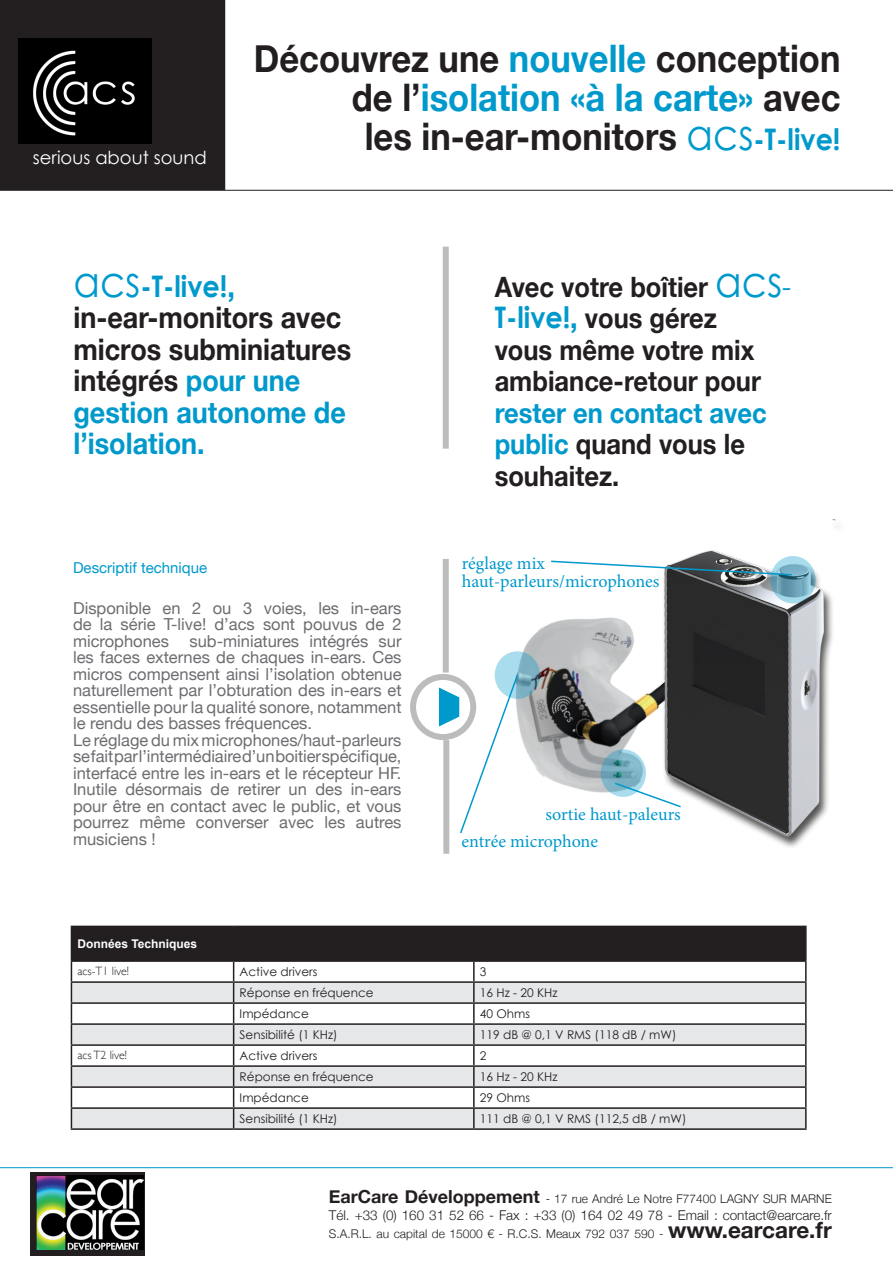
<style>
.page{position:relative;width:893px;height:1263px;background:#fff}
.page>*{position:absolute;margin:0;border:0;box-sizing:border-box;transform-origin:0 0}
.t1{font:700 37.95px/39px "Helvetica Neue";color:#231f20;text-align:right;scale:.91 1}
.t2{font:700 29.7px/31.5px "Helvetica Neue";color:#231f20;scale:.91 1}
.t3{font:700 29.7px "Century Gothic";color:#09c;scale:.91 1}
.t4{font:700 28.05px/31.5px "Helvetica Neue";color:#231f20;scale:.91 1}
.t5{font:18px "Minion Pro";color:#09c}
.t6{font:18px "Century Gothic";color:#fff}
.t7{font:16.5px/16.5px "Helvetica Neue";color:#6c6d70;text-align:justify}
.t8{font:15px "Helvetica Neue";color:#09c}
.t9{font:300 13.5px "Helvetica Neue";color:#231f20}
.t10{font:12px "Century Gothic";color:#231f20}
.t11{font:300 12px "Helvetica Neue";color:#231f20}
.t12{font:300 12px "Gill Sans";color:#231f20}
.t13{font:700 12px "Arial";color:#fff}
.s1{color:#09c}
.s2{font-family:"Century Gothic";font-weight:400;font-size:42.9px;color:#09c}
.s3{font-family:"Century Gothic";font-size:29.7px;color:#09c}
.s4{font-weight:400;font-size:42.9px}
.s5{font-family:"Helvetica Neue"}
.s6{font-family:"Century Gothic";font-weight:400;font-size:29.7px;color:#09c}
.s7{font-size:29.7px;color:#09c}
.s8{font-weight:700;font-size:18px}
.s9{font-weight:700;font-size:22.5px}
</style>
<div class="page">
<div style="left:0;top:0;width:225px;height:190px;background:#231f20"></div>
<hr style="left:0;top:190px;width:893px;height:1px;background:#231f20">
<hr style="left:0;top:1167px;width:893px;height:1px;background:#09c">
<div style="left:443px;top:247px;width:6px;height:202px;background:#bdbcbc"></div>
<div style="left:443px;top:559px;width:6px;height:113px;background:#bdbcbc"></div>
<div style="left:410px;top:674px;width:66px;height:66px;border:6px solid #231f20;border-radius:50%"></div>
<div style="left:443px;top:740px;width:6px;height:114px;background:#bdbcbc"></div>
<div style="left:30px;top:1172px;width:115px;height:84px;background:#231f20"></div>
<img style="left:36px;top:1175px;width:108px;height:75px">
<hr style="left:71px;top:1128px;width:163px;height:2px;background:#231f20">
<hr style="left:234px;top:1128px;width:240px;height:2px;background:#231f20">
<hr style="left:474px;top:1128px;width:333px;height:2px;background:#231f20">
<svg style="left:71px;top:926px;width:736px;height:202px"></svg>
<hr style="left:474px;top:1065px;width:333px;height:2px;background:#231f20">
<img style="left:494px;top:617px;width:154px;height:177px">
<img style="left:648px;top:520px;width:188px;height:327px">
<svg style="left:495px;top:652px;width:44px;height:46px"></svg>
<div style="left:495px;top:651px;width:45px;height:48px;border:2px solid #09c;border-radius:50%"></div>
<svg style="left:438px;top:673px;width:81px;height:162px"></svg>
<svg style="left:601px;top:750px;width:44px;height:46px"></svg>
<div style="left:601px;top:749px;width:45px;height:48px;border:2px solid #09c;border-radius:50%"></div>
<svg style="left:613px;top:781px;width:69px;height:28px"></svg>
<svg style="left:551px;top:560px;width:230px;height:16px"></svg>
<svg style="left:771px;top:557px;width:44px;height:46px"></svg>
<div style="left:770px;top:556px;width:46px;height:47px;border:2px solid #09c;border-radius:50%"></div>
<img style="left:18px;top:38px;width:133px;height:106px">
<p class="t6" style="left:33px;top:145px;width:175px">serious about sound</p>
<p class="t1" style="left:254px;top:40px;width:646px">Découvrez une <span class="s1">nouvelle</span> conception de l’<span class="s1">isolation «à la carte»</span> avec</p>
<p class="t1" style="left:365px;top:118px;width:524px">les in-ear-monitors <span class="s2">acs</span><span class="s3">-T-live!</span></p>
<p class="t3" style="left:73px;top:263px;width:179px"><span class="s4">acs</span>-T-live!<span class="s5">,</span></p>
<p class="t2" style="left:73px;top:303px;width:307px">in-ear-monitors avec micros subminiatures intégrés <span class="s1">pour une gestion autonome de l’isolation.</span></p>
<p class="t8" style="left:73px;top:557px;width:136px">Descriptif technique</p>
<p class="t7" style="left:73px;top:600px;width:330px">Disponible en 2 ou 3 voies, les in-ears de la série T-live! d’acs sont pouvus de 2 microphones sub-miniatures intégrés sur les faces externes de chaques in-ears. Ces micros compensent ainsi l’isolation obtenue naturellement par l’obturation des in-ears et essentielle pour la qualité sonore, notamment le rendu des basses fréquences.</p>
<p class="t7" style="left:73px;top:732px;width:330px">Le réglage du mix microphones/haut-parleurs se fait par l’intermédiaire d’un boitier spécifique, interfacé entre les in-ears et le récepteur HF.<br>Inutile désormais de retirer un des in-ears pour être en contact avec le public, et vous pourrez même converser avec les autres musiciens !</p>
<p class="t4" style="left:495px;top:272px;width:327px">Avec votre boîtier <span class="s2">acs</span><span class="s6">-<br></span><span class="s3">T-live!</span><span class="s7">,</span> vous gérez<br>vous même votre mix ambiance-retour pour <span class="s1">rester en contact avec public</span> quand vous le souhaitez.</p>
<p class="t5" style="left:462px;top:551px;width:85px">réglage mix</p>
<p class="t5" style="left:462px;top:569px;width:199px">haut-parleurs/microphones</p>
<p class="t5" style="left:545px;top:803px;width:137px">sortie haut-paleurs</p>
<p class="t5" style="left:462px;top:829px;width:138px">entrée microphone</p>
<p class="t13" style="left:77px;top:936px;width:121px">Données Techniques</p>
<p class="t12" style="left:77px;top:962px;width:53px">acs-T1 live!</p>
<p class="t10" style="left:240px;top:963px;width:79px">Active drivers</p>
<p class="t10" style="left:480px;top:963px;width:8px">3</p>
<p class="t10" style="left:240px;top:984px;width:136px">Réponse en fréquence</p>
<p class="t10" style="left:480px;top:984px;width:79px">16 Hz - 20 KHz</p>
<p class="t10" style="left:240px;top:1005px;width:71px">Impédance</p>
<p class="t10" style="left:480px;top:1005px;width:52px">40 Ohms</p>
<p class="t10" style="left:240px;top:1026px;width:99px">Sensibilité (1 KHz)</p>
<p class="t10" style="left:480px;top:1026px;width:198px">119 dB @ 0,1 V RMS (118 dB / mW)</p>
<p class="t12" style="left:77px;top:1046px;width:51px">acs T2 live!</p>
<p class="t10" style="left:240px;top:1047px;width:79px">Active drivers</p>
<p class="t10" style="left:480px;top:1047px;width:8px">2</p>
<p class="t10" style="left:240px;top:1068px;width:136px">Réponse en fréquence</p>
<p class="t10" style="left:480px;top:1068px;width:79px">16 Hz - 20 KHz</p>
<p class="t10" style="left:240px;top:1089px;width:71px">Impédance</p>
<p class="t10" style="left:480px;top:1089px;width:52px">29 Ohms</p>
<p class="t10" style="left:240px;top:1110px;width:99px">Sensibilité (1 KHz)</p>
<p class="t10" style="left:480px;top:1110px;width:208px">111 dB @ 0,1 V RMS (112,5 dB / mW)</p>
<p class="t11" style="left:329px;top:1189px;width:504px"><span class="s8">EarCare Développement</span> - 17 rue André Le Notre F77400 LAGNY SUR MARNE</p>
<p class="t9" style="left:329px;top:1204px;width:504px">Tél. +33 (0) 160 31 52 66 - Fax : +33 (0) 164 02 49 78 - Email : contact@earcare.fr</p>
<p class="t11" style="left:329px;top:1224px;width:504px">S.A.R.L. au capital de 15000 € - R.C.S. Meaux 792 037 590 - <span class="s9">www.earcare.fr</span></p>
</div>
